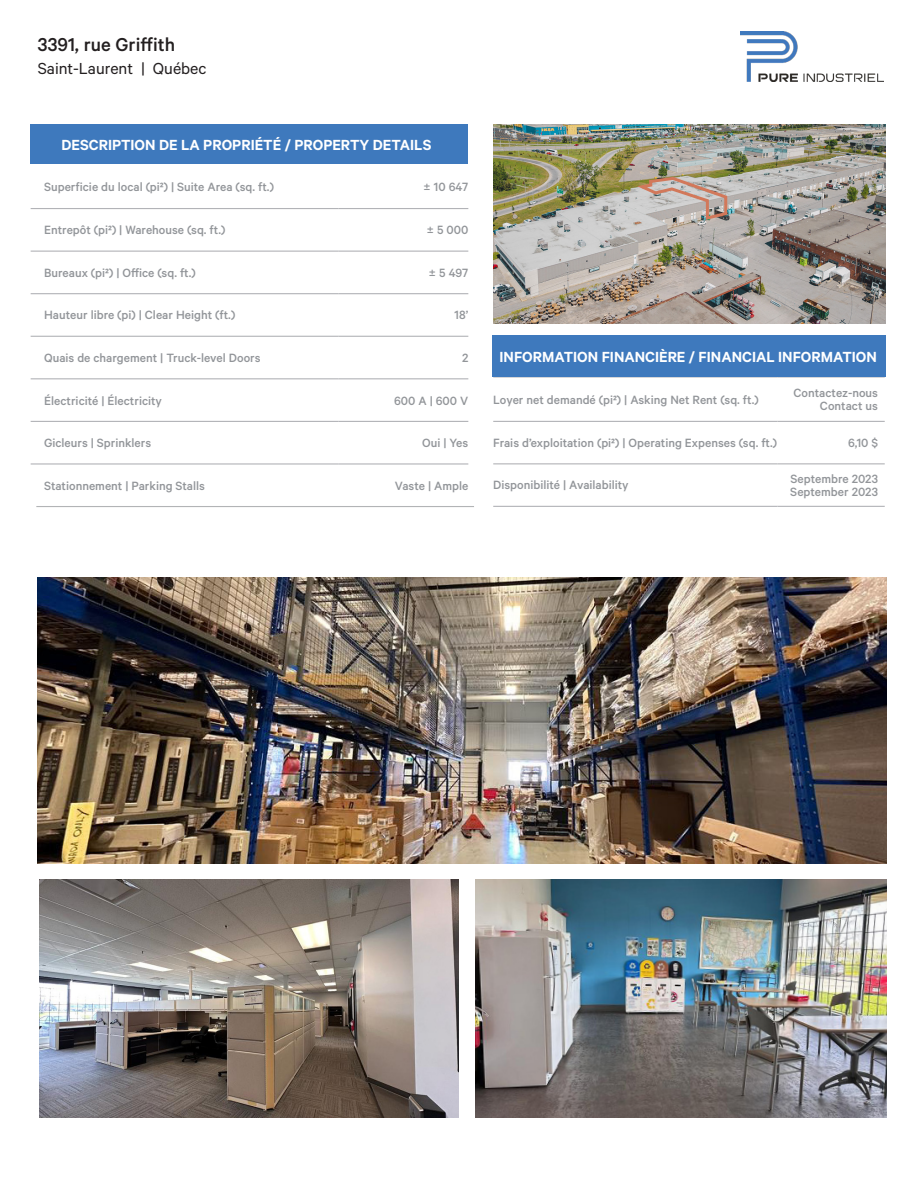
<style>
.page{position:relative;width:918px;height:1188px;background:#fff}
.page>*{position:absolute;margin:0;border:0;box-sizing:border-box;transform-origin:0 0}
.t1{font:500 21px "Calibre";color:#231f20}
.t2{font:18px "Calibre";color:#231f20}
.Bold_Table_Header{font:600 16.5px "Calibre";color:#fff}
.Table_Content{font:500 13.5px "Calibre";color:#929599}
</style>
<div class="page">
<img style="left:741px;top:31px;width:142px;height:51px">
<img style="left:493px;top:124px;width:393px;height:200px">
<hr style="left:493px;top:376px;width:285px;height:2px;background:#b2b3b7">
<hr style="left:778px;top:376px;width:107px;height:2px;background:#b2b3b7">
<hr style="left:493px;top:421px;width:285px;height:1px;background:#b2b3b7">
<hr style="left:778px;top:421px;width:107px;height:1px;background:#b2b3b7">
<hr style="left:493px;top:463px;width:285px;height:1px;background:#b2b3b7">
<hr style="left:778px;top:463px;width:107px;height:1px;background:#b2b3b7">
<hr style="left:493px;top:506px;width:285px;height:1px;background:#b2b3b7">
<hr style="left:778px;top:506px;width:107px;height:1px;background:#b2b3b7">
<div style="left:492px;top:336px;width:394px;height:41px;background:#3e79bd"></div>
<hr style="left:36px;top:506px;width:438px;height:1px;background:#b2b4b6">
<div style="left:31px;top:124px;width:437px;height:40px;background:#3e79bd"></div>
<hr style="left:31px;top:208px;width:308px;height:1px;background:#b2b3b7">
<hr style="left:339px;top:208px;width:129px;height:1px;background:#b2b3b7">
<hr style="left:31px;top:251px;width:308px;height:1px;background:#b2b3b7">
<hr style="left:339px;top:251px;width:129px;height:1px;background:#b2b3b7">
<hr style="left:31px;top:293px;width:308px;height:1px;background:#b2b3b7">
<hr style="left:339px;top:293px;width:129px;height:1px;background:#b2b3b7">
<hr style="left:31px;top:336px;width:308px;height:1px;background:#b2b3b7">
<hr style="left:339px;top:336px;width:129px;height:1px;background:#b2b3b7">
<hr style="left:31px;top:378px;width:308px;height:1px;background:#b2b3b7">
<hr style="left:339px;top:378px;width:129px;height:1px;background:#b2b3b7">
<hr style="left:31px;top:421px;width:308px;height:1px;background:#b2b3b7">
<hr style="left:339px;top:421px;width:129px;height:1px;background:#b2b3b7">
<hr style="left:31px;top:463px;width:308px;height:2px;background:#b2b3b7">
<hr style="left:339px;top:463px;width:129px;height:2px;background:#b2b3b7">
<img style="left:38px;top:577px;width:849px;height:287px">
<img style="left:39px;top:879px;width:420px;height:238px">
<img style="left:476px;top:879px;width:411px;height:238px">
<svg style="left:632px;top:175px;width:98px;height:47px;background:#bdb0a7"></svg>
<p class="t1" style="left:38px;top:33px;width:139px">3391, rue Griffith</p>
<p class="t2" style="left:38px;top:58px;width:170px">Saint-Laurent | Québec</p>
<p class="Bold_Table_Header" style="left:62px;top:135px;width:371px">DESCRIPTION DE LA PROPRIÉTÉ / PROPERTY DETAILS</p>
<p class="Table_Content" style="left:44px;top:179px;width:231px">Superficie du local (pi²) | Suite Area (sq. ft.)</p>
<p class="Table_Content" style="left:423px;top:179px;width:47px">± 10 647</p>
<p class="Table_Content" style="left:44px;top:222px;width:183px">Entrepôt (pi²) | Warehouse (sq. ft.)</p>
<p class="Table_Content" style="left:426px;top:222px;width:43px">± 5 000</p>
<p class="Table_Content" style="left:44px;top:265px;width:153px">Bureaux (pi²) | Office (sq. ft.)</p>
<p class="Table_Content" style="left:429px;top:265px;width:41px">± 5 497</p>
<p class="Table_Content" style="left:44px;top:307px;width:193px">Hauteur libre (pi) | Clear Height (ft.)</p>
<p class="Table_Content" style="left:455px;top:307px;width:15px">18’</p>
<p class="Table_Content" style="left:44px;top:350px;width:218px">Quais de chargement | Truck-level Doors</p>
<p class="Table_Content" style="left:462px;top:350px;width:8px">2</p>
<p class="Table_Content" style="left:44px;top:392px;width:119px">Électricité | Électricity</p>
<p class="Table_Content" style="left:394px;top:392px;width:76px">600 A | 600 V</p>
<p class="Table_Content" style="left:44px;top:435px;width:109px">Gicleurs | Sprinklers</p>
<p class="Table_Content" style="left:422px;top:435px;width:48px">Oui | Yes</p>
<p class="Table_Content" style="left:44px;top:478px;width:162px">Stationnement | Parking Stalls</p>
<p class="Table_Content" style="left:395px;top:478px;width:75px">Vaste | Ample</p>
<p class="Bold_Table_Header" style="left:500px;top:347px;width:379px">INFORMATION FINANCIÈRE / FINANCIAL INFORMATION</p>
<p class="Table_Content" style="left:493px;top:391px;width:267px">Loyer net demandé (pi²) | Asking Net Rent (sq. ft.)</p>
<p class="Table_Content" style="left:793px;top:385px;width:86px">Contactez-nous</p>
<p class="Table_Content" style="left:820px;top:398px;width:60px">Contact us</p>
<p class="Table_Content" style="left:493px;top:435px;width:285px">Frais d’exploitation (pi²) | Operating Expenses (sq. ft.)</p>
<p class="Table_Content" style="left:848px;top:435px;width:31px">6,10 $</p>
<p class="Table_Content" style="left:493px;top:477px;width:137px">Disponibilité | Availability</p>
<p class="Table_Content" style="left:791px;top:471px;width:89px">Septembre 2023</p>
<p class="Table_Content" style="left:790px;top:484px;width:89px">September 2023</p>
</div>
